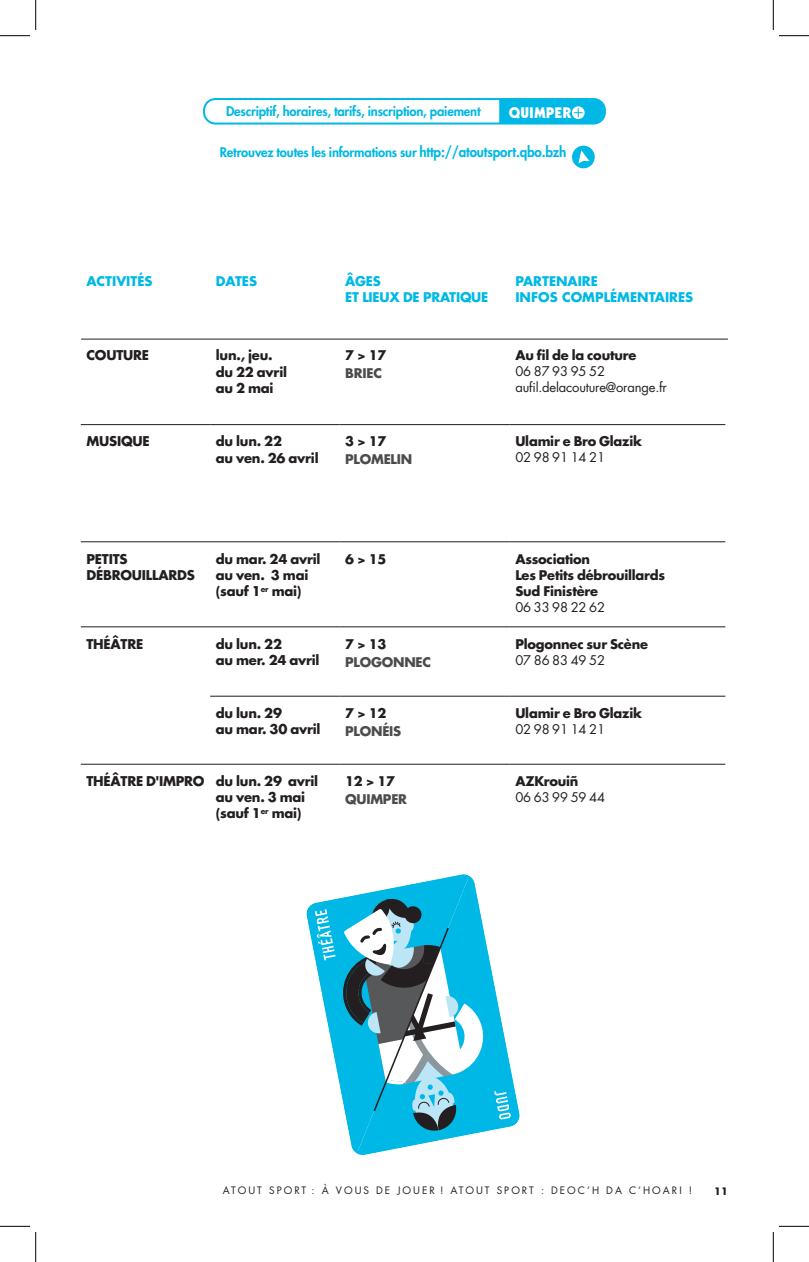
<style>
.page{position:relative;width:809px;height:1262px;background:#fff}
.page>*{position:absolute;margin:0;border:0;box-sizing:border-box;transform-origin:0 0}
.t1{font:14.8px "Geometric 231 BT Heavy C";color:#fff}
.t2{font:700 13.2px/16.2px "Futura";letter-spacing:-.015em;color:#231f20}
.t3{font:700 13px/16px "Futura";letter-spacing:-.015em;color:#231f20}
.t4{font:800 13px "Futura";letter-spacing:-.015em;color:#00b8e5}
.t5{font:13px/16px "Futura";letter-spacing:-.015em;color:#231f20}
.t6{font:700 13px/16px "Futura";color:#00b8e5}
.t7{font:700 13px "Futura";letter-spacing:-.015em;color:#4b4c4d}
.t8{font:10px "Futura";letter-spacing:.2em;color:#231f20}
.t9{font:700 10px "Futura";color:#231f20}
.s1{font-size:14px}
</style>
<div class="page">
<hr style="left:81px;top:339px;width:646px;height:1px;background:#231f20">
<div style="left:203px;top:98px;width:402px;height:27px;border:2px solid #00b8e5;border-radius:11px"></div>
<svg style="left:499px;top:99px;width:105px;height:25px;background:#0dbbe6"></svg>
<div style="left:572px;top:146px;width:22px;height:22px;background:#00b8e5;border-radius:50%"></div>
<svg style="left:578px;top:150px;width:11px;height:13px"></svg>
<hr style="left:81px;top:424px;width:129px;height:1px;background:#231f20">
<hr style="left:210px;top:424px;width:129px;height:1px;background:#231f20">
<hr style="left:339px;top:424px;width:170px;height:1px;background:#231f20">
<hr style="left:509px;top:424px;width:216px;height:1px;background:#231f20">
<hr style="left:81px;top:541px;width:129px;height:1px;background:#231f20">
<hr style="left:210px;top:541px;width:129px;height:1px;background:#231f20">
<hr style="left:339px;top:541px;width:170px;height:1px;background:#231f20">
<hr style="left:509px;top:541px;width:216px;height:1px;background:#231f20">
<hr style="left:81px;top:626px;width:129px;height:1px;background:#231f20">
<hr style="left:210px;top:626px;width:129px;height:1px;background:#231f20">
<hr style="left:339px;top:626px;width:170px;height:1px;background:#231f20">
<hr style="left:509px;top:626px;width:216px;height:1px;background:#231f20">
<hr style="left:210px;top:696px;width:129px;height:1px;background:#231f20">
<hr style="left:339px;top:696px;width:170px;height:1px;background:#231f20">
<hr style="left:509px;top:696px;width:216px;height:1px;background:#231f20">
<hr style="left:81px;top:764px;width:129px;height:1px;background:#231f20">
<hr style="left:210px;top:764px;width:129px;height:1px;background:#231f20">
<hr style="left:339px;top:764px;width:170px;height:1px;background:#231f20">
<hr style="left:509px;top:764px;width:216px;height:1px;background:#231f20">
<svg style="left:357px;top:876px;width:163px;height:279px"></svg>
<svg style="left:306px;top:874px;width:163px;height:279px"></svg>
<svg style="left:494px;top:1091px;width:17px;height:29px"></svg>
<svg style="left:315px;top:897px;width:171px;height:235px"></svg>
<hr style="left:0;top:35px;width:30px;height:1px;background:#000">
<hr style="left:778px;top:35px;width:30px;height:1px;background:#000">
<hr style="left:0;top:1226px;width:30px;height:1px;background:#000">
<hr style="left:778px;top:1226px;width:30px;height:1px;background:#000">
<hr style="left:35px;top:0;width:1px;height:30px;background:#000">
<hr style="left:35px;top:1232px;width:1px;height:30px;background:#000">
<hr style="left:772px;top:0;width:1px;height:30px;background:#000">
<hr style="left:772px;top:1232px;width:1px;height:30px;background:#000">
<p class="t4" style="left:226px;top:103px;width:256px">Descriptif, horaires, tarifs, inscription, paiement</p>
<p class="t1" style="left:508px;top:103px;width:64px">QUIMPER</p>
<p class="t4" style="left:220px;top:144px;width:348px">Retrouvez toutes les informations sur <span class="s1">http://atoutsport.qbo.bzh</span></p>
<p class="t6" style="left:86px;top:273px;width:68px">ACTIVITÉS</p>
<p class="t6" style="left:216px;top:273px;width:43px">DATES</p>
<p class="t6" style="left:345px;top:273px;width:145px">ÂGES<br>ET LIEUX DE PRATIQUE</p>
<p class="t6" style="left:515px;top:273px;width:179px">PARTENAIRE<br>INFOS COMPLÉMENTAIRES</p>
<p class="t2" style="left:86px;top:347px;width:64px">COUTURE</p>
<p class="t2" style="left:216px;top:347px;width:73px">lun., jeu. du 22 avril au 2 mai</p>
<p class="t3" style="left:345px;top:347px;width:43px">7 &gt; 17</p>
<p class="t7" style="left:345px;top:364px;width:38px">BRIEC</p>
<p class="t2" style="left:86px;top:433px;width:65px">MUSIQUE</p>
<p class="t2" style="left:216px;top:433px;width:104px">du lun. 22<br>au ven. 26 avril</p>
<p class="t3" style="left:345px;top:433px;width:43px">3 &gt; 17</p>
<p class="t7" style="left:345px;top:450px;width:69px">PLOMELIN</p>
<p class="t3" style="left:515px;top:347px;width:122px">Au fil de la couture</p>
<p class="t5" style="left:515px;top:363px;width:153px">06 87 93 95 52 aufil.delacouture@orange.fr</p>
<p class="t3" style="left:515px;top:433px;width:128px">Ulamir e Bro Glazik</p>
<p class="t5" style="left:515px;top:449px;width:91px">02 98 91 14 21</p>
<p class="t2" style="left:86px;top:550px;width:110px">PETITS<br>DÉBROUILLARDS</p>
<p class="t2" style="left:216px;top:550px;width:106px">du mar. 24 avril au ven. 3 mai (sauf 1<sup>er</sup> mai)</p>
<p class="t3" style="left:345px;top:550px;width:43px">6 &gt; 15</p>
<p class="t3" style="left:515px;top:550px;width:151px">Association<br>Les Petits débrouillards<br>Sud Finistère</p>
<p class="t5" style="left:515px;top:599px;width:91px">06 33 98 22 62</p>
<p class="t2" style="left:86px;top:635px;width:58px">THÉÂTRE</p>
<p class="t2" style="left:216px;top:635px;width:105px">du lun. 22<br>au mer. 24 avril</p>
<p class="t3" style="left:345px;top:635px;width:43px">7 &gt; 13</p>
<p class="t3" style="left:515px;top:635px;width:134px">Plogonnec sur Scène</p>
<p class="t5" style="left:515px;top:652px;width:91px">07 86 83 49 52</p>
<p class="t7" style="left:345px;top:653px;width:87px">PLOGONNEC</p>
<p class="t2" style="left:216px;top:705px;width:106px">du lun. 29<br>au mar. 30 avril</p>
<p class="t3" style="left:345px;top:705px;width:43px">7 &gt; 12</p>
<p class="t7" style="left:345px;top:722px;width:58px">PLONÉIS</p>
<p class="t2" style="left:216px;top:773px;width:104px;text-indent:-129px">THÉÂTRE D'IMPRO du lun. 29 avril au ven. 3 mai (sauf 1<sup>er</sup> mai)</p>
<p class="t3" style="left:345px;top:773px;width:51px">12 &gt; 17</p>
<p class="t7" style="left:345px;top:790px;width:63px">QUIMPER</p>
<p class="t3" style="left:515px;top:705px;width:128px">Ulamir e Bro Glazik</p>
<p class="t5" style="left:515px;top:721px;width:91px">02 98 91 14 21</p>
<p class="t3" style="left:515px;top:773px;width:64px">AZKrouiñ</p>
<p class="t5" style="left:515px;top:789px;width:91px">06 63 99 59 44</p>
<p class="t8" style="left:223px;top:1184px;width:470px">ATOUT SPORT : À VOUS DE JOUER ! ATOUT SPORT : DEOC’H DA C’HOARI !</p>
<p class="t9" style="left:714px;top:1184px;width:15px">11</p>
</div>
